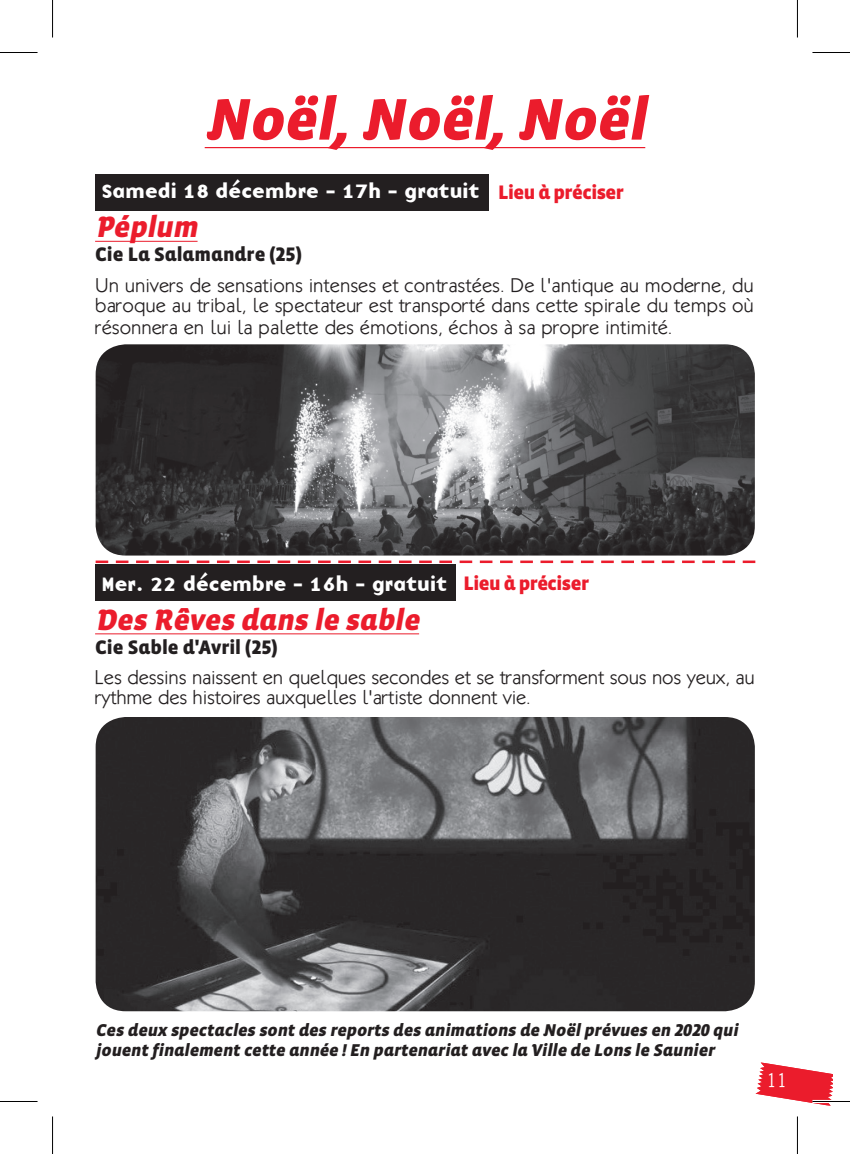
<style>
.page{position:relative;width:850px;height:1154px;background:#fff}
.page>*{position:absolute;margin:0;border:0;box-sizing:border-box;transform-origin:0 0}
.t1{font:italic 900 60px "Vista Sans Alt";color:#eb1c2c}
.t2{font:italic 900 30px "Vista Sans Alt";color:#eb1c2c}
.t3{font:300 20px/20px "Klill";color:#231f20}
.t4{font:700 20px "Base Nine";letter-spacing:-.02em;color:#fff}
.t5{font:900 20px "Vista Sans Alt";color:#231f20}
.t6{font:300 20px "Klill";color:#fff}
.t7{font:italic 900 17.5px/20px "Vista Sans Alt";color:#231f20}
.s1{font-family:"Vista Sans Alt";font-weight:900;color:#eb1c2c}
</style>
<div class="page">
<hr style="left:205px;top:147px;width:440px;height:1px;background:#eb1c2c">
<div style="left:95px;top:174px;width:393px;height:37px;background:#231f20"></div>
<hr style="left:95px;top:241px;width:102px;height:1px;background:#eb1c2c">
<img style="left:96px;top:344px;width:658px;height:211px">
<img style="left:96px;top:717px;width:658px;height:294px">
<div style="left:95px;top:564px;width:360px;height:37px;background:#231f20"></div>
<hr style="left:95px;top:633px;width:324px;height:1px;background:#eb1c2c">
<svg style="left:96px;top:560px;width:659px;height:3px"></svg>
<svg style="left:755px;top:1062px;width:77px;height:44px"></svg>
<hr style="left:812px;top:1100px;width:37px;height:3px;background:#fff">
<hr style="left:0;top:52px;width:38px;height:1px;background:#000">
<hr style="left:812px;top:52px;width:37px;height:1px;background:#000">
<hr style="left:0;top:1101px;width:38px;height:1px;background:#000">
<hr style="left:812px;top:1101px;width:37px;height:1px;background:#000">
<hr style="left:52px;top:0;width:1px;height:38px;background:#000">
<hr style="left:52px;top:1116px;width:1px;height:38px;background:#000">
<hr style="left:796px;top:0;width:1px;height:38px;background:#000">
<hr style="left:796px;top:1116px;width:1px;height:38px;background:#000">
<h1 class="t1" style="left:205px;top:89px;width:453px">Noël, Noël, Noël</h1>
<p class="t4" style="left:101px;top:175px;width:524px">Samedi 18 décembre - 17h - gratuit <span class="s1">Lieu à préciser</span></p>
<h2 class="t2" style="left:95px;top:212px;width:109px">Péplum</h2>
<p class="t3" style="left:95px;top:275px;width:660px">Un univers de sensations intenses et contrastées. De l'antique au moderne, du baroque au tribal, le spectateur est transporté dans cette spirale du temps où</p>
<p class="t3" style="left:95px;top:317px;width:578px">résonnera en lui la palette des émotions, échos à sa propre intimité.</p>
<p class="t5" style="left:95px;top:244px;width:208px">Cie La Salamandre (25)</p>
<p class="t4" style="left:101px;top:568px;width:489px">Mer. 22 décembre - 16h - gratuit <span class="s1">Lieu à préciser</span></p>
<h2 class="t2" style="left:95px;top:604px;width:331px">Des Rêves dans le sable</h2>
<p class="t3" style="left:95px;top:667px;width:661px">Les dessins naissent en quelques secondes et se transforment sous nos yeux, au rythme des histoires auxquelles l'artiste donnent vie.</p>
<p class="t5" style="left:95px;top:637px;width:184px">Cie Sable d'Avril (25)</p>
<p class="t7" style="left:96px;top:1021px;width:646px">Ces deux spectacles sont des reports des animations de Noëlprévues en 2020 qui jouent finalement cette année !En partenariat avec la Ville de Lons le Saunier</p>
<p class="t6" style="left:766px;top:1069px;width:22px">11</p>
</div>
